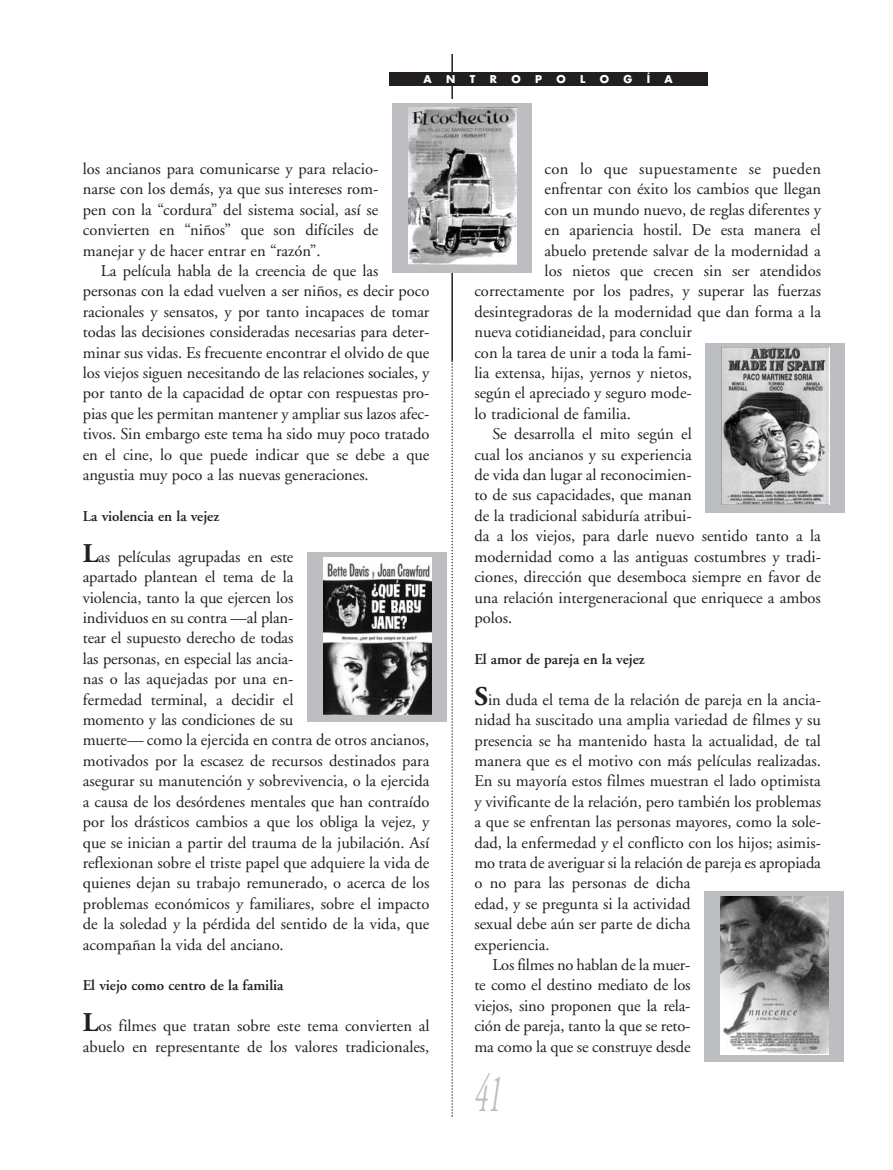
<style>
.page{position:relative;width:893px;height:1170px;background:#fff}
.page>*{position:absolute;margin:0;border:0;box-sizing:border-box;transform-origin:0 0}
.t1{font:italic 54px "Adobe Garamond";color:#bcbdc0;scale:.5 1}
.t2{font:16.5px/20.4px "Adobe Garamond";color:#231f20}
.t3{font:16.5px "Adobe Garamond";letter-spacing:.02em;color:#231f20}
.t4{font:600 15px "Adobe Garamond";color:#231f20}
.t5{font:700 10.5px "Futura";color:#fff}
.s1{font-weight:700;font-size:27px}
</style>
<div class="page">
<hr style="left:451px;top:54px;width:2px;height:306px;background:#231f20">
<svg style="left:451px;top:360px;width:2px;height:756px"></svg>
<div style="left:389px;top:72px;width:318px;height:14px;background:#231f20"></div>
<svg style="left:392px;top:99px;width:139px;height:173px;background:#c3c4c7"></svg>
<img style="left:408px;top:107px;width:108px;height:158px">
<div style="left:307px;top:552px;width:139px;height:170px;background:#bdbec1"></div>
<div style="left:323px;top:556px;width:109px;height:158px;background:#fff"></div>
<img style="left:323px;top:563px;width:109px;height:151px">
<div style="left:721px;top:347px;width:109px;height:158px;background:#dbdbdb"></div>
<img style="left:722px;top:348px;width:105px;height:156px">
<img style="left:721px;top:896px;width:108px;height:157px">
<p class="t5" style="left:424px;top:74px;width:10px">A</p>
<p class="t5" style="left:446px;top:74px;width:11px">N</p>
<p class="t5" style="left:470px;top:74px;width:7px">T</p>
<p class="t5" style="left:490px;top:74px;width:9px">R</p>
<p class="t5" style="left:511px;top:74px;width:11px">O</p>
<p class="t5" style="left:535px;top:74px;width:8px">P</p>
<p class="t5" style="left:556px;top:74px;width:11px">O</p>
<p class="t5" style="left:580px;top:74px;width:7px">L</p>
<p class="t5" style="left:600px;top:74px;width:11px">O</p>
<p class="t5" style="left:623px;top:74px;width:10px">G</p>
<p class="t5" style="left:647px;top:74px;width:5px">Í</p>
<p class="t5" style="left:664px;top:74px;width:10px">A</p>
<p class="t2" style="left:83px;top:160px;width:297px;text-align:justify">los ancianos para comunicarse y para relacio&shy;narse con los demás, ya que sus intereses rom&shy;pen con la “cordura” del sistema social, así se convierten en “niños” que son difíciles de manejar y de hacer entrar en “razón”.</p>
<p class="t2" style="left:83px;top:262px;width:348px;text-indent:18px">La película habla de la creencia de que las personas con la edad vuelven a ser niños, es decir poco racionales y sensatos, y por tanto incapaces de tomar todas las decisiones consideradas necesarias para deter&shy;minar sus vidas. Es frecuente encontrar el olvido de que los viejos siguen necesitando de las relaciones sociales, y por tanto de la capacidad de optar con respuestas pro&shy;pias que les permitan mantener y ampliar sus lazos afec&shy;tivos. Sin embargo este tema ha sido muy poco tratado en el cine, lo que puede indicar que se debe a que angustia muy poco a las nuevas generaciones.</p>
<p class="t4" style="left:83px;top:510px;width:138px">La violencia en la vejez</p>
<p class="t2" style="left:83px;top:547px;width:348px"><span class="s1">L</span>as películas agrupadas en este<br>apartado plantean el tema de la<br>violencia, tanto la que ejercen los<br>individuos en su contra —al plan-<br>tear el supuesto derecho de todas<br>las personas, en especial las ancia-<br>nas o las aquejadas por una en-<br>fermedad terminal, a decidir el<br>momento y las condiciones de su<br>muerte— como la ejercida en contra de otros ancianos, motivados por la escasez de recursos destinados para asegurar su manutención y sobrevivencia, o la ejercida a causa de los desórdenes mentales que han contraído por los drásticos cambios a que los obliga la vejez, y que se inician a partir del trauma de la jubilación. Así reflexionan sobre el triste papel que adquiere la vida de quienes dejan su trabajo remunerado, o acerca de los problemas económicos y familiares, sobre el impacto de la soledad y la pérdida del sentido de la vida, que acompañan la vida del anciano.</p>
<p class="t4" style="left:83px;top:979px;width:202px">El viejo como centro de la familia</p>
<p class="t2" style="left:83px;top:1017px;width:348px"><span class="s1">L</span>os filmes que tratan sobre este tema convierten al abuelo en representante de los valores tradicionales,</p>
<p class="t3" style="left:545px;top:162px;width:278px">con lo que supuestamente se pueden</p>
<p class="t2" style="left:545px;top:180px;width:278px">enfrentar con éxito los cambios que llegan</p>
<p class="t2" style="left:545px;top:201px;width:278px">con un mundo nuevo, de reglas diferentes y</p>
<p class="t2" style="left:545px;top:221px;width:278px">en apariencia hostil. De esta manera el</p>
<p class="t2" style="left:545px;top:241px;width:278px">abuelo pretende salvar de la modernidad a</p>
<p class="t2" style="left:545px;top:262px;width:278px">los nietos que crecen sin ser atendidos</p>
<p class="t2" style="left:474px;top:282px;width:348px">correctamente por los padres, y superar las fuerzas</p>
<p class="t2" style="left:474px;top:303px;width:348px">desintegradoras de la modernidad que dan forma a la</p>
<p class="t2" style="left:474px;top:323px;width:219px">nueva cotidianeidad, para concluir</p>
<p class="t2" style="left:474px;top:343px;width:219px">con la tarea de unir a toda la fami-</p>
<p class="t2" style="left:474px;top:364px;width:219px">lia extensa, hijas, yernos y nietos,</p>
<p class="t2" style="left:474px;top:384px;width:219px">según el apreciado y seguro mode-</p>
<p class="t2" style="left:474px;top:405px;width:158px">lo tradicional de familia.</p>
<p class="t2" style="left:492px;top:425px;width:201px">Se desarrolla el mito según el</p>
<p class="t2" style="left:474px;top:445px;width:219px">cual los ancianos y su experiencia</p>
<p class="t2" style="left:474px;top:466px;width:219px">de vida dan lugar al reconocimien-</p>
<p class="t2" style="left:474px;top:486px;width:219px">to de sus capacidades, que manan</p>
<p class="t2" style="left:474px;top:507px;width:219px">de la tradicional sabiduría atribui-</p>
<p class="t2" style="left:474px;top:527px;width:348px">da a los viejos, para darle nuevo sentido tanto a la</p>
<p class="t2" style="left:474px;top:547px;width:348px">modernidad como a las antiguas costumbres y tradi-</p>
<p class="t2" style="left:474px;top:568px;width:348px">ciones, dirección que desemboca siempre en favor de</p>
<p class="t2" style="left:474px;top:588px;width:348px">una relación intergeneracional que enriquece a ambos</p>
<p class="t2" style="left:474px;top:609px;width:39px">polos.</p>
<p class="t4" style="left:474px;top:653px;width:172px">El amor de pareja en la vejez</p>
<p class="t2" style="left:474px;top:690px;width:348px"><span class="s1">S</span>in duda el tema de la relación de pareja en la ancia-</p>
<p class="t2" style="left:474px;top:711px;width:348px">nidad ha suscitado una amplia variedad de filmes y su</p>
<p class="t2" style="left:474px;top:731px;width:348px">presencia se ha mantenido hasta la actualidad, de tal</p>
<p class="t2" style="left:474px;top:751px;width:348px">manera que es el motivo con más películas realizadas.</p>
<p class="t2" style="left:474px;top:772px;width:348px">En su mayoría estos filmes muestran el lado optimista</p>
<p class="t2" style="left:474px;top:792px;width:348px">y vivificante de la relación, pero también los problemas</p>
<p class="t2" style="left:474px;top:813px;width:348px">a que se enfrentan las personas mayores, como la sole-</p>
<p class="t2" style="left:474px;top:833px;width:348px">dad, la enfermedad y el conflicto con los hijos; asimis-</p>
<p class="t2" style="left:474px;top:853px;width:348px">mo trata de averiguar si la relación de pareja es apropiada</p>
<p class="t2" style="left:474px;top:874px;width:218px">o no para las personas de dicha</p>
<p class="t2" style="left:474px;top:894px;width:218px">edad, y se pregunta si la actividad</p>
<p class="t2" style="left:474px;top:915px;width:218px">sexual debe aún ser parte de dicha</p>
<p class="t2" style="left:474px;top:935px;width:77px">experiencia.</p>
<p class="t2" style="left:492px;top:955px;width:200px">Los filmes no hablan de la muer-</p>
<p class="t2" style="left:474px;top:976px;width:218px">te como el destino mediato de los</p>
<p class="t2" style="left:474px;top:996px;width:218px">viejos, sino proponen que la rela-</p>
<p class="t2" style="left:474px;top:1017px;width:218px">ción de pareja, tanto la que se reto-</p>
<p class="t2" style="left:474px;top:1037px;width:218px">ma como la que se construye desde</p>
<h1 class="t1" style="left:474px;top:1071px;width:56px">41</h1>
</div>
